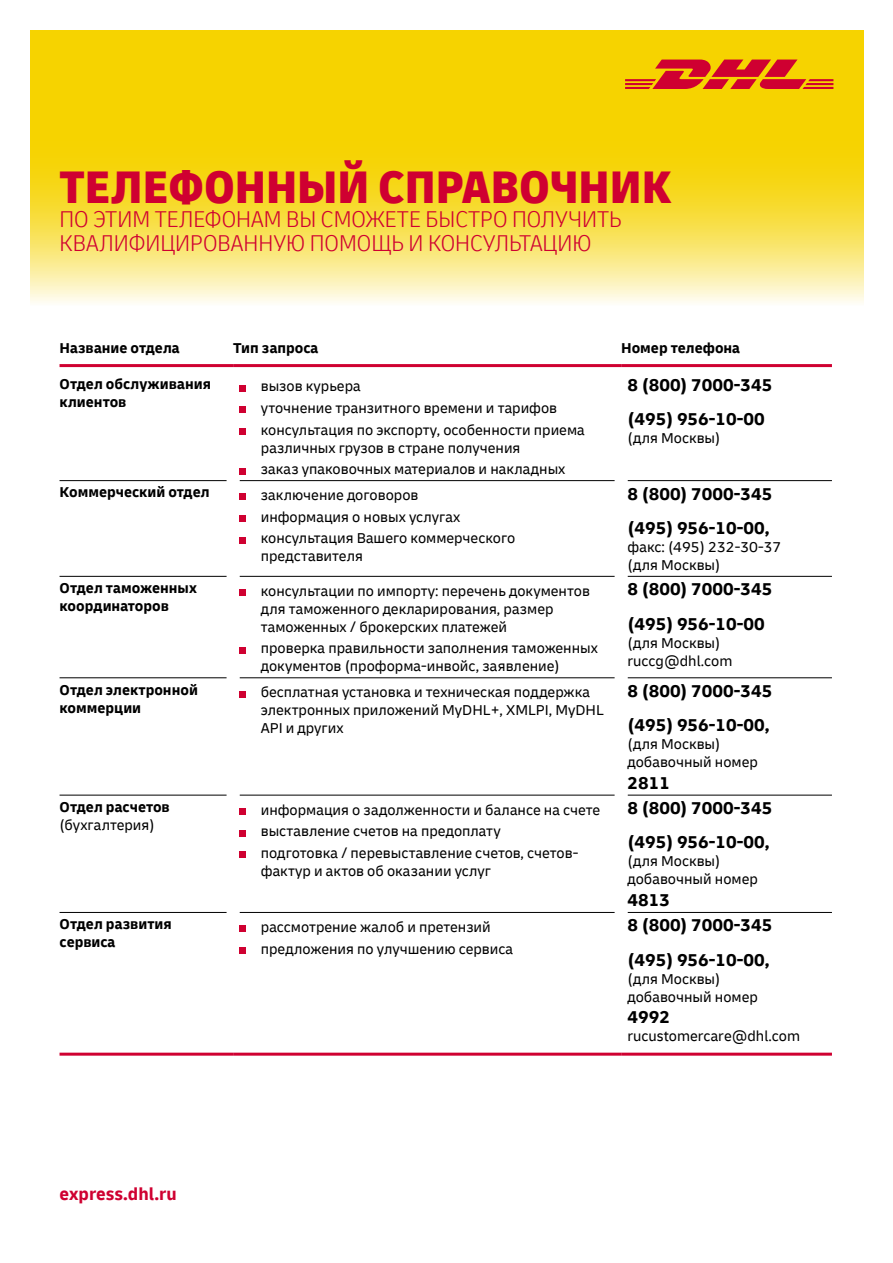
<style>
.page{position:relative;width:893px;height:1263px;background:#fff}
.page>*{position:absolute;margin:0;border:0;box-sizing:border-box;transform-origin:0 0}
.t1{font:900 condensed 48px "Delivery";color:#cf0031}
.t2{font:300 condensed 24px/24px "Delivery";color:#cf0031}
.t3{font:700 18px/34.3px "Delivery";color:#000}
.t4{font:700 18px "Delivery";color:#cf0031}
.t5{font:15px/18px "Delivery";color:#000}
.t6{font:700 15px/18px "Delivery";color:#000}
</style>
<div class="page">
<div style="left:30px;top:30px;width:833px;height:85px;background:#f6d300"></div>
<svg style="left:30px;top:115px;width:833px;height:188px;background:#f8df4a"></svg>
<hr style="left:60px;top:480px;width:167px;height:1px;background:#000">
<hr style="left:239px;top:480px;width:376px;height:1px;background:#000">
<hr style="left:627px;top:480px;width:205px;height:1px;background:#000">
<hr style="left:60px;top:576px;width:167px;height:1px;background:#000">
<hr style="left:239px;top:576px;width:376px;height:1px;background:#000">
<hr style="left:627px;top:576px;width:205px;height:1px;background:#000">
<hr style="left:60px;top:677px;width:167px;height:1px;background:#000">
<hr style="left:239px;top:677px;width:376px;height:1px;background:#000">
<hr style="left:627px;top:677px;width:205px;height:1px;background:#000">
<hr style="left:60px;top:795px;width:167px;height:1px;background:#000">
<hr style="left:239px;top:795px;width:376px;height:1px;background:#000">
<hr style="left:627px;top:795px;width:205px;height:1px;background:#000">
<hr style="left:60px;top:912px;width:167px;height:1px;background:#000">
<hr style="left:239px;top:912px;width:376px;height:1px;background:#000">
<hr style="left:627px;top:912px;width:205px;height:1px;background:#000">
<hr style="left:60px;top:364px;width:173px;height:3px;background:#cf0031">
<hr style="left:233px;top:364px;width:388px;height:3px;background:#cf0031">
<hr style="left:621px;top:364px;width:211px;height:3px;background:#cf0031">
<hr style="left:60px;top:1053px;width:173px;height:3px;background:#cf0031">
<hr style="left:233px;top:1053px;width:388px;height:3px;background:#cf0031">
<hr style="left:621px;top:1053px;width:211px;height:3px;background:#cf0031">
<div style="left:239px;top:385px;width:7px;height:6px;background:#cf0031"></div>
<div style="left:239px;top:407px;width:7px;height:6px;background:#cf0031"></div>
<div style="left:239px;top:428px;width:7px;height:7px;background:#cf0031"></div>
<div style="left:239px;top:468px;width:7px;height:6px;background:#cf0031"></div>
<div style="left:239px;top:494px;width:7px;height:6px;background:#cf0031"></div>
<div style="left:239px;top:515px;width:7px;height:7px;background:#cf0031"></div>
<div style="left:239px;top:537px;width:7px;height:6px;background:#cf0031"></div>
<div style="left:239px;top:589px;width:7px;height:7px;background:#cf0031"></div>
<div style="left:239px;top:647px;width:7px;height:6px;background:#cf0031"></div>
<div style="left:239px;top:691px;width:7px;height:6px;background:#cf0031"></div>
<div style="left:239px;top:808px;width:7px;height:6px;background:#cf0031"></div>
<div style="left:239px;top:830px;width:7px;height:6px;background:#cf0031"></div>
<div style="left:239px;top:851px;width:7px;height:7px;background:#cf0031"></div>
<div style="left:239px;top:925px;width:7px;height:7px;background:#cf0031"></div>
<div style="left:239px;top:947px;width:7px;height:6px;background:#cf0031"></div>
<svg style="left:625px;top:60px;width:208px;height:29px"></svg>
<h1 class="t1" style="left:60px;top:156px;width:613px">ТЕЛЕФОННЫЙ СПРАВОЧНИК</h1>
<h2 class="t2" style="left:60px;top:207px;width:564px">ПО ЭТИМ ТЕЛЕФОНАМ ВЫ СМОЖЕТЕ БЫСТРО ПОЛУЧИТЬ<br>КВАЛИФИЦИРОВАННУЮ ПОМОЩЬ И КОНСУЛЬТАЦИЮ</h2>
<p class="t6" style="left:60px;top:339px;width:122px">Название отдела</p>
<p class="t6" style="left:233px;top:339px;width:87px">Тип запроса</p>
<p class="t6" style="left:621px;top:339px;width:120px">Номер телефона</p>
<p class="t6" style="left:60px;top:375px;width:153px">Отдел обслуживания клиентов</p>
<p class="t5" style="left:261px;top:376px;width:325px;line-height:21.6px">вызов курьера<br>уточнение транзитного времени и тарифов консультация по экспорту, особенности приема</p>
<p class="t5" style="left:261px;top:437px;width:306px;line-height:21.6px">различных грузов в стране получения<br>заказ упаковочных материалов и накладных</p>
<p class="t3" style="left:627px;top:368px;width:146px">8 (800) 7000-345 (495) 956-10-00</p>
<p class="t5" style="left:627px;top:429px;width:94px">(для Москвы)</p>
<p class="t6" style="left:60px;top:483px;width:152px">Коммерческий отдел</p>
<p class="t5" style="left:261px;top:484px;width:256px;line-height:21.6px">заключение договоров<br>информация о новых услугах консультация Вашего коммерческого</p>
<p class="t5" style="left:261px;top:547px;width:104px">представителя</p>
<p class="t6" style="left:60px;top:579px;width:139px">Отдел таможенных координаторов</p>
<p class="t5" style="left:261px;top:582px;width:331px">консультации по импорту: перечень документов для таможенного декларирования, размер таможенных / брокерских платежей</p>
<p class="t5" style="left:261px;top:639px;width:339px">проверка правильности заполнения таможенных документов (проформа-инвойс, заявление)</p>
<p class="t3" style="left:627px;top:476px;width:146px">8 (800) 7000-345 (495) 956-10-00,</p>
<p class="t5" style="left:627px;top:538px;width:155px">факс: (495) 232-30-37 (для Москвы)</p>
<p class="t3" style="left:627px;top:572px;width:146px">8 (800) 7000-345 (495) 956-10-00</p>
<p class="t5" style="left:627px;top:634px;width:106px">(для Москвы) ruccg@dhl.com</p>
<p class="t6" style="left:60px;top:681px;width:140px">Отдел электронной коммерции</p>
<p class="t5" style="left:261px;top:683px;width:345px">бесплатная установка и техническая поддержка электронных приложений MyDHL+, XMLPI, MyDHL<br>API и других</p>
<p class="t3" style="left:627px;top:674px;width:146px">8 (800) 7000-345 (495) 956-10-00,</p>
<p class="t5" style="left:627px;top:735px;width:132px">(для Москвы) добавочный номер</p>
<p class="t3" style="left:627px;top:766px;width:44px">2811</p>
<p class="t6" style="left:60px;top:798px;width:112px">Отдел расчетов</p>
<p class="t5" style="left:60px;top:816px;width:97px">(бухгалтерия)</p>
<p class="t3" style="left:627px;top:791px;width:146px">8 (800) 7000-345 (495) 956-10-00,</p>
<p class="t5" style="left:627px;top:852px;width:132px">(для Москвы) добавочный номер</p>
<p class="t3" style="left:627px;top:883px;width:44px">4813</p>
<p class="t5" style="left:261px;top:799px;width:341px;line-height:21.6px">информация о задолженности и балансе на счете выставление счетов на предоплату<br>подготовка / перевыставление счетов, счетов-</p>
<p class="t5" style="left:261px;top:862px;width:232px">фактур и актов об оказании услуг</p>
<p class="t6" style="left:60px;top:915px;width:114px">Отдел развития сервиса</p>
<p class="t5" style="left:261px;top:916px;width:254px;line-height:21.6px">рассмотрение жалоб и претензий предложения по улучшению сервиса</p>
<p class="t3" style="left:627px;top:908px;width:146px">8 (800) 7000-345 (495) 956-10-00,</p>
<p class="t5" style="left:627px;top:970px;width:132px">(для Москвы) добавочный номер</p>
<p class="t3" style="left:627px;top:1000px;width:44px">4992</p>
<p class="t5" style="left:627px;top:1027px;width:174px">rucustomercare@dhl.com</p>
<p class="t4" style="left:60px;top:1183px;width:119px">express.dhl.ru</p>
</div>
